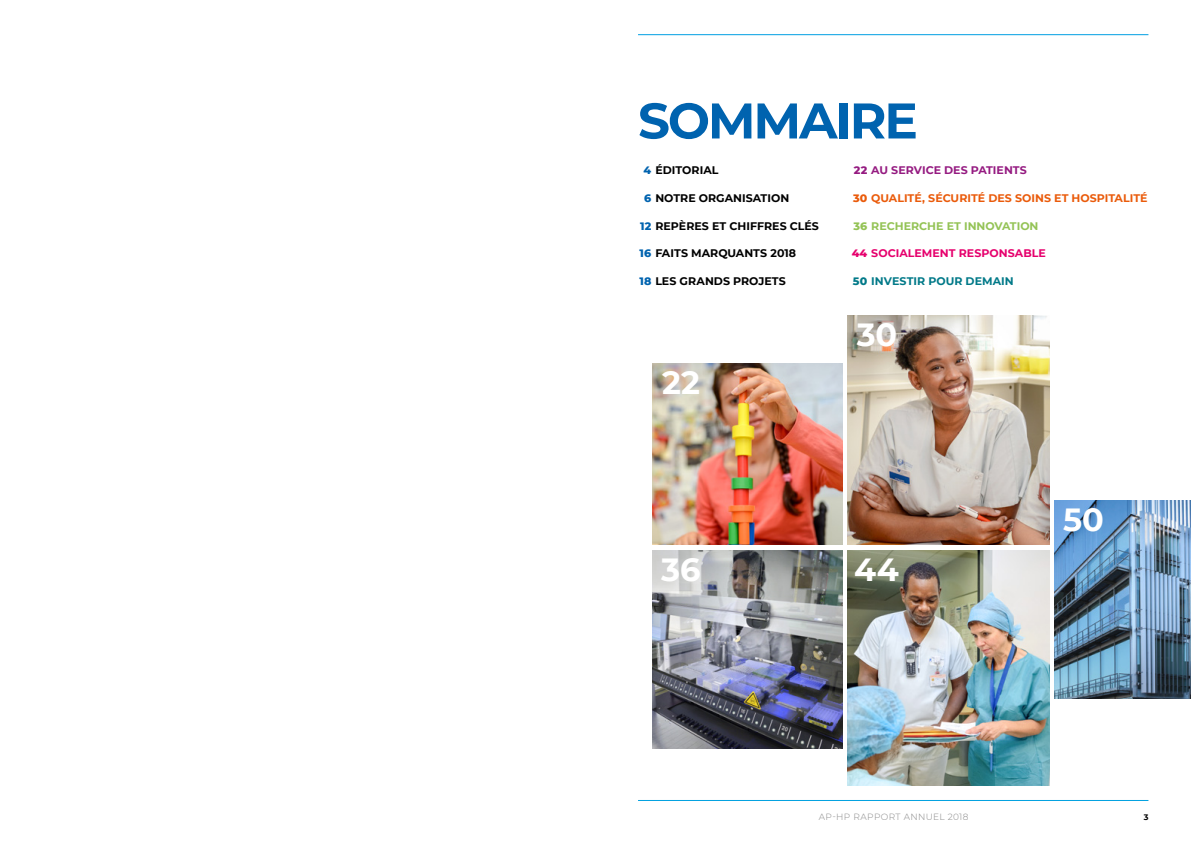
<style>
.page{position:relative;width:1191px;height:842px;background:#fff}
.page>*{position:absolute;margin:0;border:0;box-sizing:border-box;transform-origin:0 0}
.t1{font:700 50px "Montserrat";letter-spacing:-.045em;color:#0063af}
.t2{font:700 32px "Montserrat";color:#fff}
.t3{font:700 11px "Montserrat";color:#000}
.t4{font:700 11px "Montserrat";color:#ea5b0b}
.t5{font:700 11px "Montserrat";letter-spacing:.005em;color:#e6006d}
.t6{font:700 11px "Montserrat";color:#94c356}
.t7{font:700 11px "Montserrat";color:#951b81}
.t8{font:700 11px "Montserrat";color:#007988}
.t9{font:300 9px "Montserrat";letter-spacing:.04em;color:#878787}
.t10{font:700 8px "Montserrat";color:#000}
.s1{font-weight:800;color:#0063af}
.s2{font-weight:800}
</style>
<div class="page">
<img style="left:848px;top:315px;width:201px;height:230px">
<img style="left:652px;top:550px;width:190px;height:199px">
<img style="left:848px;top:550px;width:201px;height:235px">
<img style="left:1054px;top:500px;width:137px;height:199px">
<img style="left:652px;top:363px;width:190px;height:182px">
<hr style="left:638px;top:800px;width:510px;height:1px;background:#00a1e0">
<hr style="left:638px;top:34px;width:510px;height:1px;background:#009fe3">
<h1 class="t1" style="left:638px;top:85px;width:281px">SOMMAIRE</h1>
<p class="t3" style="left:643px;top:162px;width:76px"><span class="s1">4</span> ÉDITORIAL</p>
<p class="t3" style="left:644px;top:190px;width:147px"><span class="s1">6</span> NOTRE ORGANISATION</p>
<p class="t3" style="left:640px;top:218px;width:180px"><span class="s1">12</span> REPÈRES ET CHIFFRES CLÉS</p>
<p class="t3" style="left:639px;top:245px;width:158px"><span class="s1">16</span> FAITS MARQUANTS 2018</p>
<p class="t3" style="left:639px;top:273px;width:148px"><span class="s1">18</span> LES GRANDS PROJETS</p>
<p class="t7" style="left:854px;top:162px;width:174px"><span class="s2">22</span> AU SERVICE DES PATIENTS</p>
<p class="t4" style="left:853px;top:190px;width:296px"><span class="s2">30</span> QUALITÉ, SÉCURITÉ DES SOINS ET HOSPITALITÉ</p>
<p class="t6" style="left:853px;top:218px;width:186px"><span class="s2">36</span> RECHERCHE ET INNOVATION</p>
<p class="t5" style="left:851px;top:245px;width:196px"><span class="s2">44</span> SOCIALEMENT RESPONSABLE</p>
<p class="t8" style="left:853px;top:273px;width:162px"><span class="s2">50</span> INVESTIR POUR DEMAIN</p>
<h2 class="t2" style="left:662px;top:360px;width:39px">22</h2>
<h2 class="t2" style="left:856px;top:311px;width:42px">30</h2>
<h2 class="t2" style="left:661px;top:547px;width:41px">36</h2>
<h2 class="t2" style="left:854px;top:547px;width:46px">44</h2>
<h2 class="t2" style="left:1063px;top:497px;width:42px">50</h2>
<p class="t9" style="left:819px;top:810px;width:151px">AP-HP RAPPORT ANNUEL 2018</p>
<p class="t10" style="left:1143px;top:811px;width:6px">3</p>
</div>
